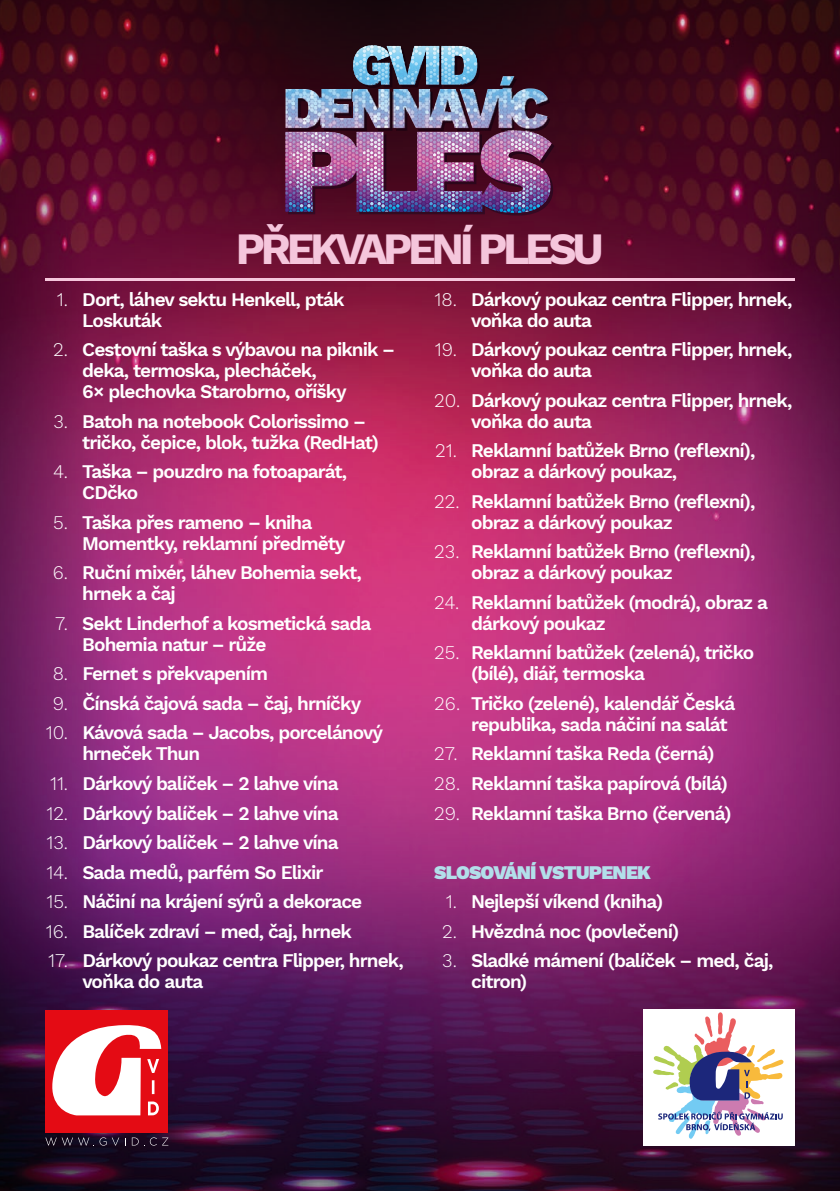
<style>
.page{position:relative;width:840px;height:1191px;background:#fff}
.page>*{position:absolute;margin:0;border:0;box-sizing:border-box;transform-origin:0 0}
.t1{font:700 44px "Work Sans";letter-spacing:-.1em;color:#f5c6dc}
.t2{font:600 19px/21px "Work Sans";letter-spacing:-.05em;color:#fff}
.t3{font:900 19px "Work Sans";letter-spacing:-.04em;color:#b2dfea}
.s1{font-weight:300}
</style>
<div class="page">
<img style="left:0;top:0;width:839px;height:1191px">
<img style="left:360px;top:85px;width:32px;height:3px">
<img style="left:401px;top:85px;width:40px;height:2px">
<img style="left:444px;top:52px;width:35px;height:35px">
<svg style="left:353px;top:45px;width:124px;height:40px"></svg>
<img style="left:285px;top:131px;width:266px;height:83px">
<div style="left:643px;top:1009px;width:151px;height:136px;background:#fff"></div>
<svg style="left:653px;top:1012px;width:130px;height:127px"></svg>
<div style="left:45px;top:1010px;width:123px;height:122px;background:#e40b14"></div>
<svg style="left:52px;top:1025px;width:109px;height:90px"></svg>
<svg style="left:45px;top:1137px;width:74px;height:8px"></svg>
<svg style="left:132px;top:1137px;width:36px;height:8px"></svg>
<hr style="left:45px;top:278px;width:749px;height:2px;background:#f5c6dc">
<img style="left:353px;top:64px;width:124px;height:6px">
<img style="left:289px;top:177px;width:260px;height:5px">
<h1 class="t1" style="left:236px;top:224px;width:369px">PŘEKVAPENÍ PLESU</h1>
<p class="t2" style="left:82px;top:290px;width:263px;text-indent:-25px"><span class="s1">1.</span> Dort, láhev sektu Henkell, pták<br>Loskuták</p>
<p class="t2" style="left:82px;top:340px;width:314px;text-indent:-29px"><span class="s1">2.</span> Cestovní taška s výbavou na piknik – deka, termoska, plecháček,<br>6× plechovka Starobrno, oříšky</p>
<p class="t2" style="left:82px;top:412px;width:298px;text-indent:-29px"><span class="s1">3.</span> Batoh na notebook Colorissimo – tričko, čepice, blok, tužka (RedHat)</p>
<p class="t2" style="left:82px;top:462px;width:266px;text-indent:-29px"><span class="s1">4.</span> Taška – pouzdro na fotoaparát,<br>CDčko</p>
<p class="t2" style="left:82px;top:513px;width:264px;text-indent:-29px"><span class="s1">5.</span> Taška přes rameno – kniha<br>Momentky, reklamní předměty</p>
<p class="t2" style="left:82px;top:563px;width:281px;text-indent:-29px"><span class="s1">6.</span> Ruční mixér, láhev Bohemia sekt, hrnek a čaj</p>
<p class="t2" style="left:82px;top:614px;width:290px;text-indent:-27px"><span class="s1">7.</span> Sekt Linderhof a kosmetická sada<br>Bohemia natur – růže</p>
<p class="t2" style="left:53px;top:664px;width:217px"><span class="s1">8.</span> Fernet s překvapením</p>
<p class="t2" style="left:53px;top:694px;width:309px"><span class="s1">9.</span> Čínská čajová sada – čaj, hrníčky</p>
<p class="t2" style="left:82px;top:723px;width:302px;text-indent:-36px"><span class="s1">10.</span> Kávová sada – Jacobs, porcelánový hrneček Thun</p>
<p class="t2" style="left:50px;top:774px;width:290px"><span class="s1">11.</span> Dárkový balíček – 2 lahve vína</p>
<p class="t2" style="left:46px;top:803px;width:293px"><span class="s1">12.</span> Dárkový balíček – 2 lahve vína</p>
<p class="t2" style="left:46px;top:833px;width:293px"><span class="s1">13.</span> Dárkový balíček – 2 lahve vína</p>
<p class="t2" style="left:46px;top:862px;width:278px"><span class="s1">14.</span> Sada medů, parfém So Elixir</p>
<p class="t2" style="left:46px;top:892px;width:317px"><span class="s1">15.</span> Náčiní na krájení sýrů a dekorace</p>
<p class="t2" style="left:46px;top:921px;width:307px"><span class="s1">16.</span> Balíček zdraví – med, čaj, hrnek</p>
<p class="t2" style="left:82px;top:951px;width:323px;text-indent:-34px"><span class="s1">17.</span> Dárkový poukaz centra Flipper, hrnek, voňka do auta</p>
<p class="t2" style="left:471px;top:290px;width:323px;text-indent:-36px"><span class="s1">18.</span> Dárkový poukaz centra Flipper, hrnek, voňka do auta</p>
<p class="t2" style="left:471px;top:340px;width:323px;text-indent:-36px"><span class="s1">19.</span> Dárkový poukaz centra Flipper, hrnek, voňka do auta</p>
<p class="t2" style="left:471px;top:391px;width:323px;text-indent:-37px"><span class="s1">20.</span> Dárkový poukaz centra Flipper, hrnek, voňka do auta</p>
<p class="t2" style="left:471px;top:441px;width:285px;text-indent:-36px"><span class="s1">21.</span> Reklamní batůžek Brno (reflexní), obraz a dárkový poukaz,</p>
<p class="t2" style="left:471px;top:492px;width:285px;text-indent:-37px"><span class="s1">22.</span> Reklamní batůžek Brno (reflexní), obraz a dárkový poukaz</p>
<p class="t2" style="left:471px;top:542px;width:285px;text-indent:-37px"><span class="s1">23.</span> Reklamní batůžek Brno (reflexní), obraz a dárkový poukaz</p>
<p class="t2" style="left:471px;top:593px;width:298px;text-indent:-37px"><span class="s1">24.</span> Reklamní batůžek (modrá), obraz a dárkový poukaz</p>
<p class="t2" style="left:471px;top:643px;width:284px;text-indent:-37px"><span class="s1">25.</span> Reklamní batůžek (zelená), tričko (bílé), diář, termoska</p>
<p class="t2" style="left:471px;top:694px;width:265px;text-indent:-37px"><span class="s1">26.</span> Tričko (zelené), kalendář Česká republika, sada náčiní na salát</p>
<p class="t2" style="left:434px;top:744px;width:281px"><span class="s1">27.</span> Reklamní taška Reda (černá)</p>
<p class="t2" style="left:434px;top:774px;width:295px"><span class="s1">28.</span> Reklamní taška papírová (bílá)</p>
<p class="t2" style="left:434px;top:803px;width:298px"><span class="s1">29.</span> Reklamní taška Brno (červená)</p>
<p class="t3" style="left:434px;top:861px;width:218px">SLOSOVÁNÍ VSTUPENEK</p>
<p class="t2" style="left:445px;top:892px;width:219px"><span class="s1">1.</span> Nejlepší víkend (kniha)</p>
<p class="t2" style="left:442px;top:921px;width:238px"><span class="s1">2.</span> Hvězdná noc (povlečení)</p>
<p class="t2" style="left:471px;top:951px;width:303px;text-indent:-29px"><span class="s1">3.</span> Sladké mámení (balíček – med, čaj, citron)</p>
</div>
